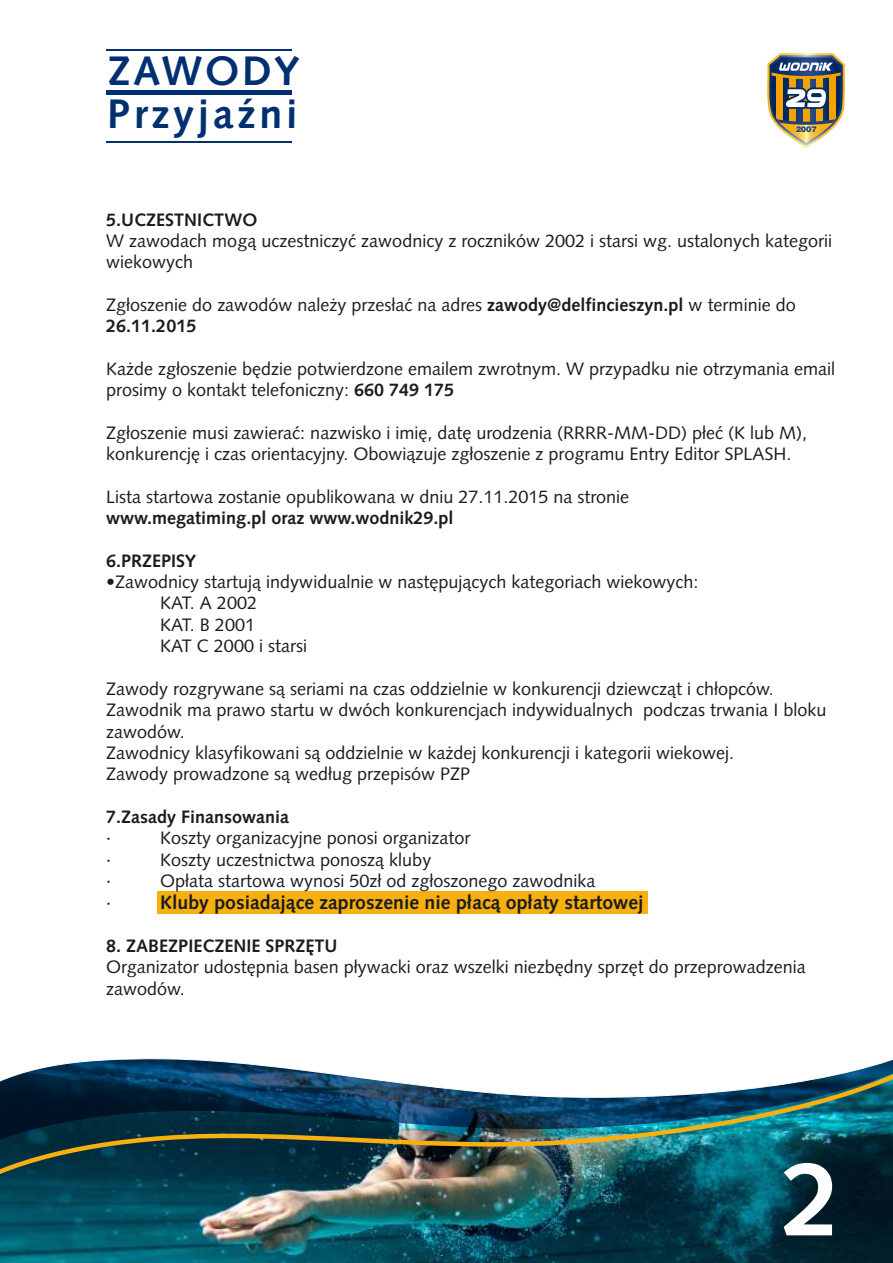
<style>
.page{position:relative;width:893px;height:1263px;background:#fff}
.page>*{position:absolute;margin:0;border:0;box-sizing:border-box;transform-origin:0 0}
.t1{font:700 104.7px "Syntax LT Pl";color:#fff}
.t2{font:700 41.25px/43.5px "Syntax LT Pl";letter-spacing:.09em;color:#003071}
.t3{font:700 19.5px "Syntax LT Pl";color:#1b1c20}
.t4{font:18px/21.5px "Syntax LT Pl";color:#1b1c20}
.t5{font:700 18px "Syntax LT Pl";color:#1b1c20}
.t6{font:900 7.95px "Switzerland";color:#203f7b}
.s1{font-weight:700}
</style>
<div class="page">
<div style="left:158px;top:891px;width:490px;height:23px;background:#f7b00f"></div>
<img style="left:0;top:1058px;width:893px;height:205px">
<img style="left:767px;top:53px;width:78px;height:95px">
<div style="left:106px;top:90px;width:186px;height:5px;background:#003071"></div>
<hr style="left:106px;top:50px;width:186px;height:1px;background:#003071">
<hr style="left:106px;top:141px;width:186px;height:1px;background:#003071">
<h2 class="t2" style="left:107px;top:53px;width:194px">ZAWODY<br>Przyjaźni</h2>
<p class="t6" style="left:796px;top:125px;width:23px">2007</p>
<p class="t5" style="left:106px;top:212px;width:153px">5.UCZESTNICTWO</p>
<p class="t4" style="left:106px;top:232px;width:727px">W zawodach mogą uczestniczyć zawodnicy z roczników 2002 i starsi wg. ustalonych kategorii wiekowych</p>
<p class="t4" style="left:106px;top:296px;width:691px;line-height:21px">Zgłoszenie do zawodów należy przesłać na adres <span class="s1">zawody@delfincieszyn.pl</span> w terminie do<br><span class="s1">26.11.2015</span></p>
<p class="t4" style="left:106px;top:360px;width:730px">Każde zgłoszenie będzie potwierdzone emailem zwrotnym. W przypadku nie otrzymania email prosimy o kontakt telefoniczny: <span class="s1">660 749 175</span></p>
<p class="t4" style="left:106px;top:424px;width:702px">Zgłoszenie musi zawierać: nazwisko i imię, datę urodzenia (RRRR-MM-DD) płeć (K lub M), konkurencję i czas orientacyjny. Obowiązuje zgłoszenie z programu Entry Editor SPLASH.</p>
<p class="t4" style="left:106px;top:488px;width:524px">Lista startowa zostanie opublikowana w dniu 27.11.2015 na stronie</p>
<p class="t5" style="left:106px;top:511px;width:349px">www.megatiming.pl oraz www.wodnik29.pl</p>
<p class="t5" style="left:106px;top:553px;width:92px">6.PRZEPISY</p>
<p class="t4" style="left:160px;top:573px;width:540px;text-indent:-54px">•Zawodnicy startują indywidualnie w następujących kategoriach wiekowych:<br>KAT. A 2002<br>KAT. B 2001<br>KAT C 2000 i starsi</p>
<p class="t4" style="left:106px;top:680px;width:722px">Zawody rozgrywane są seriami na czas oddzielnie w konkurencji dziewcząt i chłopców.<br>Zawodnik ma prawo startu w dwóch konkurencjach indywidualnych podczas trwania I bloku zawodów.<br>Zawodnicy klasyfikowani są oddzielnie w każdej konkurencji i kategorii wiekowej.<br>Zawody prowadzone są według przepisów PZP</p>
<p class="t5" style="left:106px;top:809px;width:185px">7.Zasady Finansowania</p>
<p class="t4" style="left:106px;top:829px;width:7px">·</p>
<p class="t4" style="left:160px;top:829px;width:312px">Koszty organizacyjne ponosi organizator</p>
<p class="t4" style="left:106px;top:850px;width:7px">·</p>
<p class="t4" style="left:160px;top:850px;width:273px">Koszty uczestnictwa ponoszą kluby</p>
<p class="t4" style="left:106px;top:872px;width:7px">·</p>
<p class="t4" style="left:160px;top:872px;width:437px">Opłata startowa wynosi 50zł od zgłoszonego zawodnika</p>
<p class="t4" style="left:106px;top:894px;width:7px">·</p>
<p class="t3" style="left:160px;top:895px;width:485px">Kluby posiadające zaproszenie nie płacą opłaty startowej</p>
<p class="t5" style="left:106px;top:938px;width:233px">8. ZABEZPIECZENIE SPRZĘTU</p>
<p class="t4" style="left:106px;top:958px;width:701px">Organizator udostępnia basen pływacki oraz wszelki niezbędny sprzęt do przeprowadzenia zawodów.</p>
<h1 class="t1" style="left:783px;top:1157px;width:60px">2</h1>
</div>
